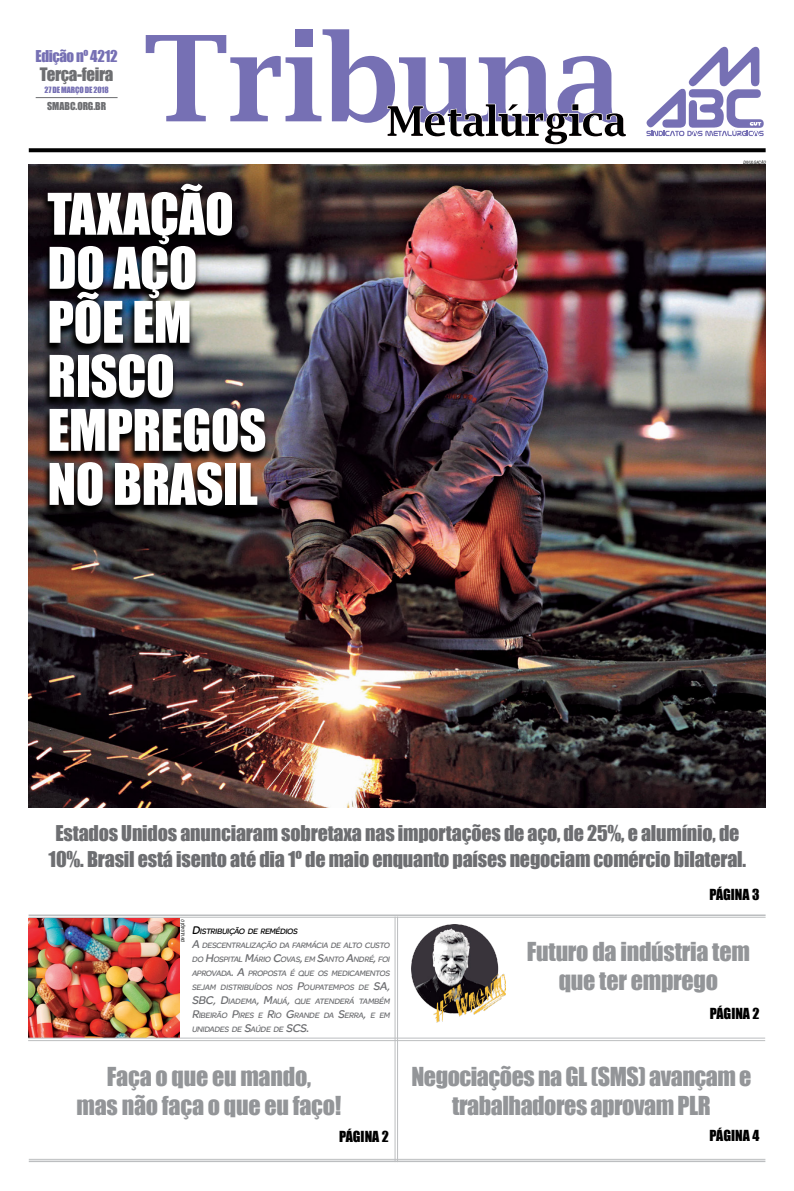
<style>
.page{position:relative;width:794px;height:1191px;background:#fff}
.page>*{position:absolute;margin:0;border:0;box-sizing:border-box;transform-origin:0 0}
.t1{font:53px/54px "Impact";letter-spacing:-.01em;color:#fff}
.t2{font:24px/29px "Impact";letter-spacing:-.01em;color:#939598;text-align:center}
.t3{font:20px/26px "Impact";letter-spacing:-.01em;color:#6d6e71;text-align:center}
.t4{font:17px "Impact";color:#6d6e71}
.t5{font:15px "Impact";letter-spacing:-.02em;color:#7670b4}
.t6{font:14px "Impact";color:#000}
.t7{font:10px "Impact";letter-spacing:-.01em;color:#6d6e71}
.t8{font:italic 8.4px/14px "SE Optimist Semi";color:#6d6e71}
.t9{font:8px "Impact";letter-spacing:-.01em;color:#7670b4}
.t10{font:italic condensed 4.4px "Swiss 721 BT";color:#000}
.s1{font-size:12px;color:#000}
.s2{color:#000}
.s3{font-size:12px}
</style>
<div class="page">
<svg style="left:146px;top:29px;width:480px;height:115px"></svg>
<svg style="left:646px;top:47px;width:117px;height:89px"></svg>
<hr style="left:36px;top:97px;width:82px;height:1px;background:#6d6e71">
<svg style="left:29px;top:148px;width:736px;height:4px;background:#0f0f0f"></svg>
<img style="left:29px;top:165px;width:737px;height:642px">
<img style="left:40px;top:183px;width:230px;height:334px">
<hr style="left:397px;top:916px;width:1px;height:246px;background:#bcbec0">
<hr style="left:395px;top:916px;width:1px;height:246px;background:#bcbec0">
<hr style="left:29px;top:914px;width:736px;height:2px;background:#bcbec0">
<hr style="left:29px;top:917px;width:736px;height:1px;background:#bcbec0">
<img style="left:28px;top:918px;width:151px;height:119px">
<hr style="left:29px;top:1160px;width:736px;height:2px;background:#bcbec0">
<hr style="left:29px;top:1159px;width:736px;height:1px;background:#bcbec0">
<hr style="left:28px;top:1037px;width:737px;height:1px;background:#bcbec0">
<hr style="left:28px;top:1040px;width:737px;height:1px;background:#bcbec0">
<img style="left:411px;top:924px;width:95px;height:98px">
<h3 class="t5" style="left:36px;top:45px;width:84px">Edição nº 4212</h3>
<p class="t7" style="left:47px;top:98px;width:60px">smabc.org.br</p>
<h3 class="t4" style="left:40px;top:61px;width:75px">Terça-feira</h3>
<p class="t9" style="left:44px;top:83px;width:66px">27 de março de 2018</p>
<h1 class="t1" style="left:47px;top:185px;width:221px">Taxação do aço põe em risco empregos no Brasil</h1>
<p class="t10" style="left:743px;top:160px;width:24px">DIVULGAÇÃO</p>
<h3 class="t3" style="left:49px;top:819px;width:699px">Estados Unidos anunciaram sobretaxa nas importações de aço, de 25%, e alumínio, de<br>10%. Brasil está isento até dia 1º de maio enquanto países negociam comércio bilateral.</h3>
<p class="t10" style="left:180px;top:942px;width:24px;rotate:-90deg">DIVULGAÇÃO</p>
<p class="t8" style="left:192px;top:924px;width:202px"><span class="s1">D</span><span class="s2">ISTRIBUIÇÃO DE REMÉDIOS<br></span><span class="s3">A</span> D ESCENTRALIZAÇÃO DA FARMÁCIA D E ALTO CUSTO DO <span class="s3">H</span>OSPITAL <span class="s3">M</span>ÁRIO <span class="s3">C</span>OVAS<span class="s3">,</span>EM <span class="s3">S</span>ANTO <span class="s3">A</span>ND RÉ<span class="s3">,</span>FOI APROVADA<span class="s3">. A</span> PROPOSTA É QUE OS MED ICAMENTOS SEJAM DISTRIBUÍDOS NOS <span class="s3">P</span>OUPATEMPOS DE <span class="s3">SA, SBC, D</span>IAD EMA<span class="s3">, M</span>AUÁ<span class="s3">,</span> QUE ATEND ERÁ TAMBÉM <span class="s3">R</span>IBEIRÃO <span class="s3">P</span>IRES E <span class="s3">R</span>IO <span class="s3">G</span>RANDE DA <span class="s3">S</span>ERRA<span class="s3">,</span> E EM UNIDADES DE <span class="s3">S</span>AÚDE DE <span class="s3">SCS.</span></p>
<h3 class="t6" style="left:709px;top:883px;width:52px">Página 3</h3>
<h2 class="t2" style="left:527px;top:936px;width:224px">Futuro da indústria tem que ter emprego</h2>
<h3 class="t6" style="left:710px;top:1002px;width:51px">Página 2</h3>
<h2 class="t2" style="left:452px;top:1061px;width:301px;text-align:left;text-indent:-41px">Negociações na GL (SMS) avançam e trabalhadores aprovam PLR</h2>
<h2 class="t2" style="left:76px;top:1061px;width:266px">Faça o que eu mando,<br>mas não faça o que eu faço!</h2>
<h3 class="t6" style="left:339px;top:1125px;width:51px">Página 2</h3>
<h3 class="t6" style="left:709px;top:1124px;width:51px">Página 4</h3>
</div>
